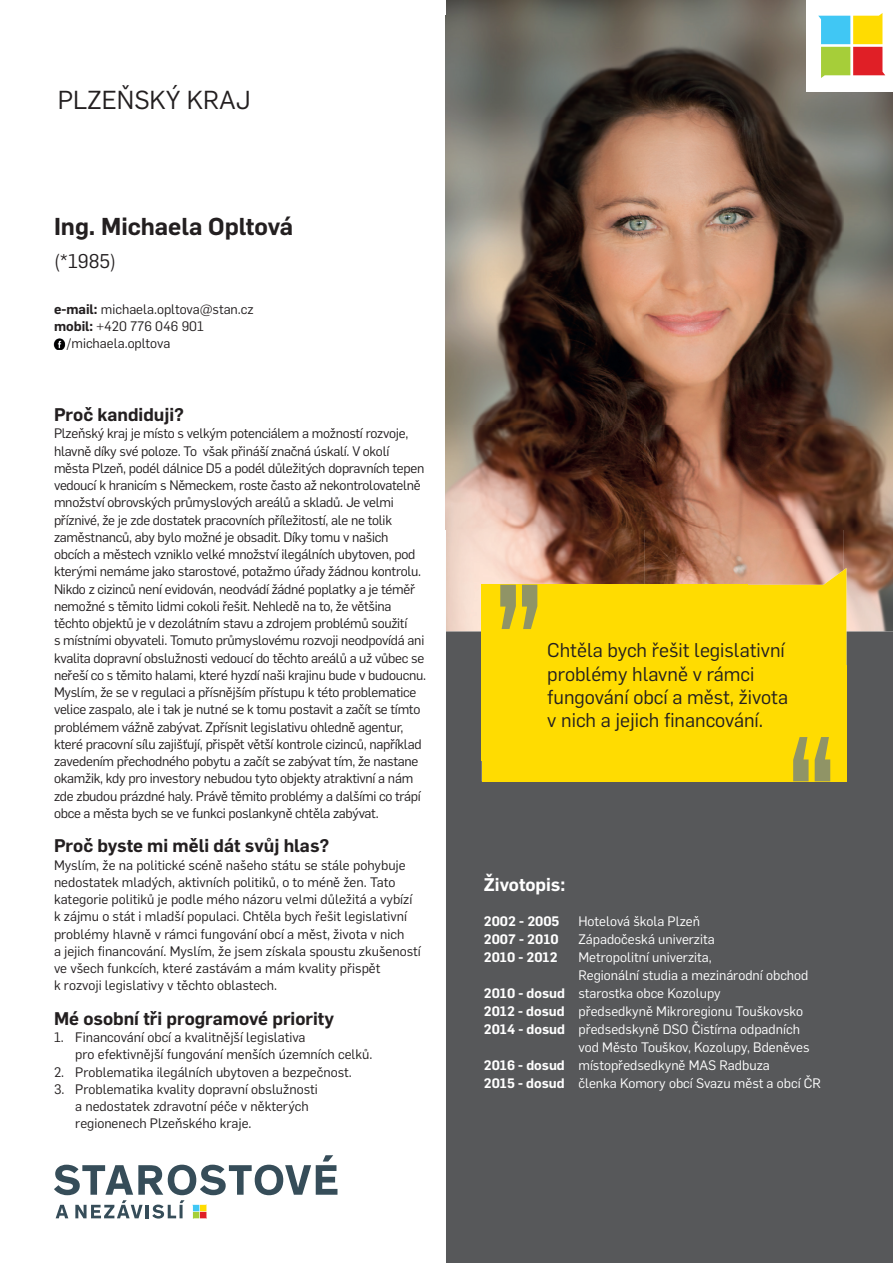
<style>
.page{position:relative;width:893px;height:1263px;background:#fff}
.page>*{position:absolute;margin:0;border:0;box-sizing:border-box;transform-origin:0 0}
.t1{font:25.5px "Flama";color:#231f20}
.t2{font:600 24px "Flama";color:#231f20}
.t3{font:19.5px/23.2px "Flama";color:#231f20}
.t4{font:600 18px "Flama";color:#231f20}
.t5{font:600 18px "Flama";color:#fff}
.t6{font:13.5px/17.2px "Flama";letter-spacing:-.02em;color:#231f20}
.t7{font:13.5px/17.2px "Flama";color:#231f20}
.t8{font:13.5px "Flama";color:#fff}
.t9{font:600 13.5px "Flama";color:#fff}
.s1{font-weight:600}
</style>
<div class="page">
<img style="left:446px;top:15px;width:397px;height:514px">
<img style="left:843px;top:92px;width:50px;height:539px">
<img style="left:446px;top:529px;width:198px;height:102px">
<img style="left:644px;top:529px;width:200px;height:56px">
<div style="left:446px;top:631px;width:447px;height:632px;background:#57585a"></div>
<div style="left:806px;top:0;width:87px;height:91px;background:#fff"></div>
<svg style="left:818px;top:13px;width:67px;height:65px"></svg>
<div style="left:482px;top:585px;width:266px;height:176px;background:#ffdc01"></div>
<div style="left:482px;top:665px;width:364px;height:116px;background:#ffdc01"></div>
<svg style="left:54px;top:1155px;width:283px;height:64px"></svg>
<svg style="left:53px;top:338px;width:12px;height:12px"></svg>
<svg style="left:522px;top:585px;width:15px;height:44px"></svg>
<svg style="left:500px;top:585px;width:16px;height:44px"></svg>
<svg style="left:665px;top:568px;width:181px;height:213px"></svg>
<h1 class="t1" style="left:58px;top:83px;width:194px">PLZEŇSKÝ KRAJ</h1>
<h2 class="t2" style="left:54px;top:210px;width:241px">Ing. Michaela Opltová</h2>
<h3 class="t3" style="left:54px;top:248px;width:64px">(*1985)</h3>
<p class="t7" style="left:54px;top:299px;width:201px"><span class="s1">e-mail:</span> michaela.opltova@stan.cz</p>
<p class="t7" style="left:54px;top:317px;width:151px"><span class="s1">mobil:</span> +420 776 046 901</p>
<p class="t7" style="left:67px;top:334px;width:105px">/michaela.opltova</p>
<h3 class="t4" style="left:54px;top:402px;width:132px">Proč kandiduji?</h3>
<p class="t6" style="left:54px;top:424px;width:374px">Plzeňský kraj je místo s velkým potenciálem a možností rozvoje, hlavně díky své poloze. To však přináší značná úskalí. V okolí města Plzeň, podél dálnice D5 a podél důležitých dopravních tepen vedoucí k hranicím s Německem, roste často až nekontrolovatelně množství obrovských průmyslových areálů a skladů. Je velmi příznivé, že je zde dostatek pracovních příležitostí, ale ne tolik zaměstnanců, aby bylo možné je obsadit. Díky tomu v našich obcích a městech vzniklo velké množství ilegálních ubytoven, pod kterými nemáme jako starostové, potažmo úřady žádnou kontrolu.<br>Nikdo z cizinců není evidován, neodvádí žádné poplatky a je téměř nemožné s těmito lidmi cokoli řešit. Nehledě na to, že většina těchto objektů je v dezolátním stavu a zdrojem problémů soužití<br>s místními obyvateli. Tomuto průmyslovému rozvoji neodpovídá ani kvalita dopravní obslužnosti vedoucí do těchto areálů a už vůbec se neřeší co s těmito halami, které hyzdí naši krajinu bude v budoucnu.<br>Myslím, že se v regulaci a přísnějším přístupu k této problematice velice zaspalo, ale i tak je nutné se k tomu postavit a začít se tímto problémem vážně zabývat. Zpřísnit legislativu ohledně agentur, které pracovní sílu zajišťují, přispět větší kontrole cizinců, například zavedením přechodného pobytu a začít se zabývat tím, že nastane okamžik, kdy pro investory nebudou tyto objekty atraktivní a nám zde zbudou prázdné haly. Právě těmito problémy a dalšími co trápí obce a města bych se ve funkci poslankyně chtěla zabývat.</p>
<h3 class="t4" style="left:54px;top:833px;width:277px">Proč byste mi měli dát svůj hlas?</h3>
<p class="t7" style="left:54px;top:855px;width:368px">Myslím, že na politické scéně našeho státu se stále pohybuje nedostatek mladých, aktivních politiků, o to méně žen. Tato kategorie politiků je podle mého názoru velmi důležitá a vybízí k zájmu o stát i mladší populaci. Chtěla bych řešit legislativní problémy hlavně v rámci fungování obcí a měst, života v nich<br>a jejich financování. Myslím, že jsem získala spoustu zkušeností ve všech funkcích, které zastávám a mám kvality přispět<br>k rozvoji legislativy v těchto oblastech.</p>
<h3 class="t4" style="left:54px;top:1005px;width:282px">Mé osobní tři programové priority</h3>
<p class="t7" style="left:75px;top:1028px;width:299px;text-indent:-21px">1. Financování obcí a kvalitnější legislativa<br>pro efektivnější fungování menších územních celků.</p>
<p class="t7" style="left:54px;top:1062px;width:299px">2. Problematika ilegálních ubytoven a bezpečnost.</p>
<p class="t7" style="left:75px;top:1080px;width:244px;text-indent:-21px">3. Problematika kvality dopravní obslužnosti a nedostatek zdravotní péče v některých regionenech Plzeňského kraje.</p>
<h3 class="t3" style="left:547px;top:638px;width:242px">Chtěla bych řešit legislativní problémy hlavně v rámci fungování obcí a měst, života v nich a jejich financování.</h3>
<h3 class="t5" style="left:484px;top:871px;width:83px">Životopis:</h3>
<p class="t9" style="left:484px;top:912px;width:77px">2002 - 2005</p>
<p class="t8" style="left:578px;top:912px;width:123px">Hotelová škola Plzeň</p>
<p class="t9" style="left:484px;top:930px;width:76px">2007 - 2010</p>
<p class="t8" style="left:578px;top:930px;width:138px">Západočeská univerzita</p>
<p class="t9" style="left:484px;top:948px;width:75px">2010 - 2012</p>
<p class="t8" style="left:578px;top:948px;width:135px">Metropolitní univerzita,</p>
<p class="t8" style="left:578px;top:966px;width:232px">Regionální studia a mezinárodní obchod</p>
<p class="t8" style="left:484px;top:984px;width:238px"><span class="s1">2010 - dosud</span> starostka obce Kozolupy</p>
<p class="t8" style="left:484px;top:1002px;width:321px"><span class="s1">2012 - dosud</span> předsedkyně Mikroregionu Touškovsko</p>
<p class="t8" style="left:484px;top:1020px;width:318px"><span class="s1">2014 - dosud</span> předsedskyně DSO Čistírna odpadních</p>
<p class="t8" style="left:578px;top:1038px;width:233px">vod Město Touškov, Kozolupy, Bdeněves</p>
<p class="t8" style="left:484px;top:1056px;width:287px"><span class="s1">2016 - dosud</span> místopředsedkyně MAS Radbuza</p>
<p class="t8" style="left:484px;top:1074px;width:339px"><span class="s1">2015 - dosud</span> členka Komory obcí Svazu měst a obcí ČR</p>
</div>
